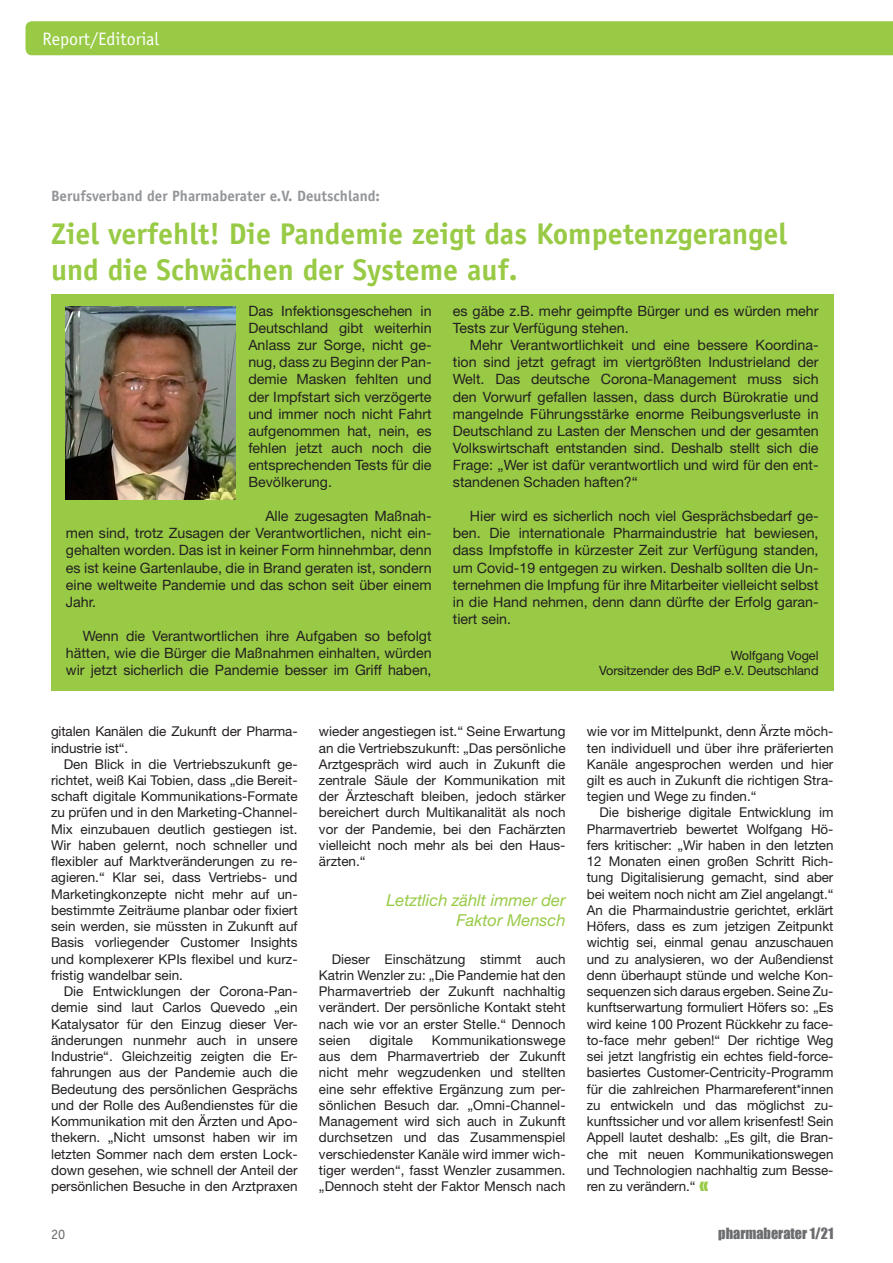
<style>
.page{position:relative;width:893px;height:1263px;background:#fff}
.page>*{position:absolute;margin:0;border:0;box-sizing:border-box;transform-origin:0 0}
._05_Headlines{font:700 30px/36px "Officina Sans Std";color:#98ca45}
.t1{font:18px "Officina Sans";color:#fff}
.pb_Zwischenüberschri{font:italic 16.5px/19.8px "Helvetica Neue LT Std";color:#98ca45;text-align:right}
._06_Einleitungszeile{font:700 15px "Officina Sans Std";color:#939598}
._01_Fließtext{font:14.25px/17.1px "Helvetica Neue LT Std";color:#231f20;text-align:justify}
.t2{font:14.25px "Impact";color:#6c6d70}
.t3{font:14.25px "Officina Sans";color:#6c6d70}
._01_Fließtext-2{font:13.5px/16.2px "Helvetica Neue LT Std";color:#231f20;text-align:justify}
._01_Fließtext-3{font:12.75px/15.3px "Helvetica Neue LT Std";letter-spacing:-.005em;color:#231f20;text-align:right}
</style>
<div class="page">
<div style="left:26px;top:21px;width:867px;height:34px;background:#98ca45"></div>
<div style="left:51px;top:295px;width:782px;height:396px;background:#98ca45"></div>
<img style="left:66px;top:307px;width:170px;height:192px">
<p class="t1" style="left:43px;top:28px;width:118px">Report/Editorial</p>
<p class="_06_Einleitungszeile" style="left:51px;top:186px;width:330px">Berufsverband der Pharmaberater e.V. Deutschland:</p>
<p class="_05_Headlines" style="left:51px;top:216px;width:738px">Ziel verfehlt! Die Pandemie zeigt das Kompetenzgerangel und die Schwächen der Systeme auf.</p>
<p class="_01_Fließtext" style="left:248px;top:302px;width:185px">Das Infektionsgeschehen in Deutschland gibt weiterhin Anlass zur Sorge, nicht ge&shy;nug, dass zu Beginn der Pan&shy;demie Masken fehlten und der Impfstart sich verzögerte und immer noch nicht Fahrt aufgenommen hat, nein, es fehlen jetzt auch noch die entsprechenden Tests für die Bevölkerung.</p>
<p class="_01_Fließtext" style="left:66px;top:507px;width:367px;text-indent:199px">Alle zugesagten Maßnah&shy;men sind, trotz Zusagen der Verantwortlichen, nicht ein&shy;gehalten worden. Das ist in keiner Form hinnehmbar, denn es ist keine Gartenlaube, die in Brand geraten ist, sondern eine weltweite Pandemie und das schon seit über einem Jahr.</p>
<p class="_01_Fließtext" style="left:66px;top:627px;width:367px;text-indent:17px">Wenn die Verantwortlichen ihre Aufgaben so befolgt hätten, wie die Bürger die Maßnahmen einhalten, würden wir jetzt sicherlich die Pandemie besser im Griff haben,</p>
<p class="_01_Fließtext" style="left:453px;top:302px;width:367px">es gäbe z.B. mehr geimpfte Bürger und es würden mehr<br>Tests zur Verfügung stehen.</p>
<p class="_01_Fließtext" style="left:453px;top:336px;width:367px;text-indent:17px">Mehr Verantwortlichkeit und eine bessere Koordina&shy;tion sind jetzt gefragt im viertgrößten Industrieland der Welt. Das deutsche Corona-Management muss sich den Vorwurf gefallen lassen, dass durch Bürokratie und mangelnde Führungsstärke enorme Reibungsverluste in Deutschland zu Lasten der Menschen und der gesamten Volkswirtschaft entstanden sind. Deshalb stellt sich die Frage: „Wer ist dafür verantwortlich und wird für den ent&shy;standenen Schaden haften?“</p>
<p class="_01_Fließtext" style="left:453px;top:507px;width:367px;text-indent:17px">Hier wird es sicherlich noch viel Gesprächsbedarf ge&shy;ben. Die internationale Pharmaindustrie hat bewiesen, dass Impfstoffe in kürzester Zeit zur Verfügung standen, um Covid-19 entgegen zu wirken. Deshalb sollten die Un&shy;ternehmen die Impfung für ihre Mitarbeiter vielleicht selbst in die Hand nehmen, denn dann dürfte der Erfolg garan&shy;tiert sein.</p>
<p class="_01_Fließtext-3" style="left:599px;top:647px;width:221px">Wolfgang Vogel<br>Vorsitzender des BdP e.V. Deutschland</p>
<p class="_01_Fließtext-2" style="left:51px;top:723px;width:248px">gitalen Kanälen die Zukunft der Pharma&shy;industrie ist“.</p>
<p class="_01_Fließtext-2" style="left:51px;top:756px;width:248px;text-indent:13px">Den Blick in die Vertriebszukunft ge&shy;richtet, weiß Kai Tobien, dass „die Bereit&shy;schaft digitale Kommunikations-Formate zu prüfen und in den Marketing-Channel-Mix einzubauen deutlich gestiegen ist.<br>Wir haben gelernt, noch schneller und flexibler auf Marktveränderungen zu re&shy;agieren.“ Klar sei, dass Vertriebs- und Marketingkonzepte nicht mehr auf un&shy;bestimmte Zeiträume planbar oder fixiert sein werden, sie müssten in Zukunft auf Basis vorliegender Customer Insights und komplexerer KPIs flexibel und kurz&shy;fristig wandelbar sein.</p>
<p class="_01_Fließtext-2" style="left:51px;top:983px;width:248px;text-indent:13px">Die Entwicklungen der Corona-Pan&shy;demie sind laut Carlos Quevedo „ein Katalysator für den Einzug dieser Ver&shy;änderungen nunmehr auch in unsere Industrie“. Gleichzeitig zeigten die Er&shy;fahrungen aus der Pandemie auch die Bedeutung des persönlichen Gesprächs und der Rolle des Außendienstes für die Kommunikation mit den Ärzten und Apo&shy;thekern. „Nicht umsonst haben wir im letzten Sommer nach dem ersten Lock&shy;down gesehen, wie schnell der Anteil der persönlichen Besuche in den Arztpraxen</p>
<p class="_01_Fließtext-2" style="left:319px;top:723px;width:248px">wieder angestiegen ist.“ Seine Erwartung an die Vertriebszukunft: „Das persönliche Arztgespräch wird auch in Zukunft die zentrale Säule der Kommunikation mit der Ärzteschaft bleiben, jedoch stärker bereichert durch Multikanalität als noch vor der Pandemie, bei den Fachärzten vielleicht noch mehr als bei den Haus&shy;ärzten.“</p>
<p class="pb_Zwischenüberschri" style="left:386px;top:890px;width:181px">Letztlich zählt immer der<br>Faktor Mensch</p>
<p class="_01_Fließtext-2" style="left:319px;top:950px;width:248px;text-indent:13px">Dieser Einschätzung stimmt auch Katrin Wenzler zu: „Die Pandemie hat den Pharmavertrieb der Zukunft nachhaltig verändert. Der persönliche Kontakt steht nach wie vor an erster Stelle.“ Dennoch seien</p>
<p class="_01_Fließtext-2" style="left:319px;top:1032px;width:248px;text-indent:113px">Kommunikationswege aus dem Pharmavertrieb der Zukunft nicht mehr wegzudenken und stellten eine sehr effektive Ergänzung zum per&shy;sönlichen Besuch dar. „Omni-Channel-Management wird sich auch in Zukunft durchsetzen und das Zusammenspiel verschiedenster Kanäle wird immer wich&shy;tiger werden“, fasst Wenzler zusammen. „Dennoch steht der Faktor Mensch nach</p>
<p class="_01_Fließtext-2" style="left:369px;top:1032px;width:45px">digitale</p>
<p class="_01_Fließtext-2" style="left:587px;top:723px;width:248px">wie vor im Mittelpunkt, denn Ärzte möch&shy;ten individuell und über ihre präferierten Kanäle angesprochen werden und hier gilt es auch in Zukunft die richtigen Stra&shy;tegien und Wege zu finden.“</p>
<p class="_01_Fließtext-2" style="left:587px;top:804px;width:248px;text-indent:13px">Die bisherige digitale Entwicklung im Pharmavertrieb bewertet Wolfgang Hö&shy;fers kritischer: „Wir haben in den letzten 12 Monaten einen großen Schritt Rich&shy;tung Digitalisierung gemacht, sind aber bei weitem noch nicht am Ziel angelangt.“ An die Pharmaindustrie gerichtet, erklärt Höfers, dass es zum jetzigen Zeitpunkt wichtig sei, einmal genau anzuschauen und zu analysieren, wo der Außendienst denn überhaupt stünde und welche Kon&shy;sequenzen sich daraus ergeben. Seine Zu&shy;kunftserwartung formuliert Höfers so: „Es wird keine 100 Prozent Rückkehr zu face&shy;to-face mehr geben!“ Der richtige Weg sei jetzt langfristig ein echtes field-force&shy;basiertes Customer-Centricity-Programm für die zahlreichen Pharmareferent*innen zu entwickeln und das möglichst zu&shy;kunftssicher und vor allem krisenfest! Sein Appell lautet deshalb: „Es gilt, die Bran&shy;che mit neuen Kommunikationswegen und Technologien nachhaltig zum Besse&shy;ren zu verändern.“</p>
<p class="t3" style="left:51px;top:1226px;width:16px">20</p>
<p class="t2" style="left:718px;top:1223px;width:117px">pharmaberater 1/21</p>
</div>
